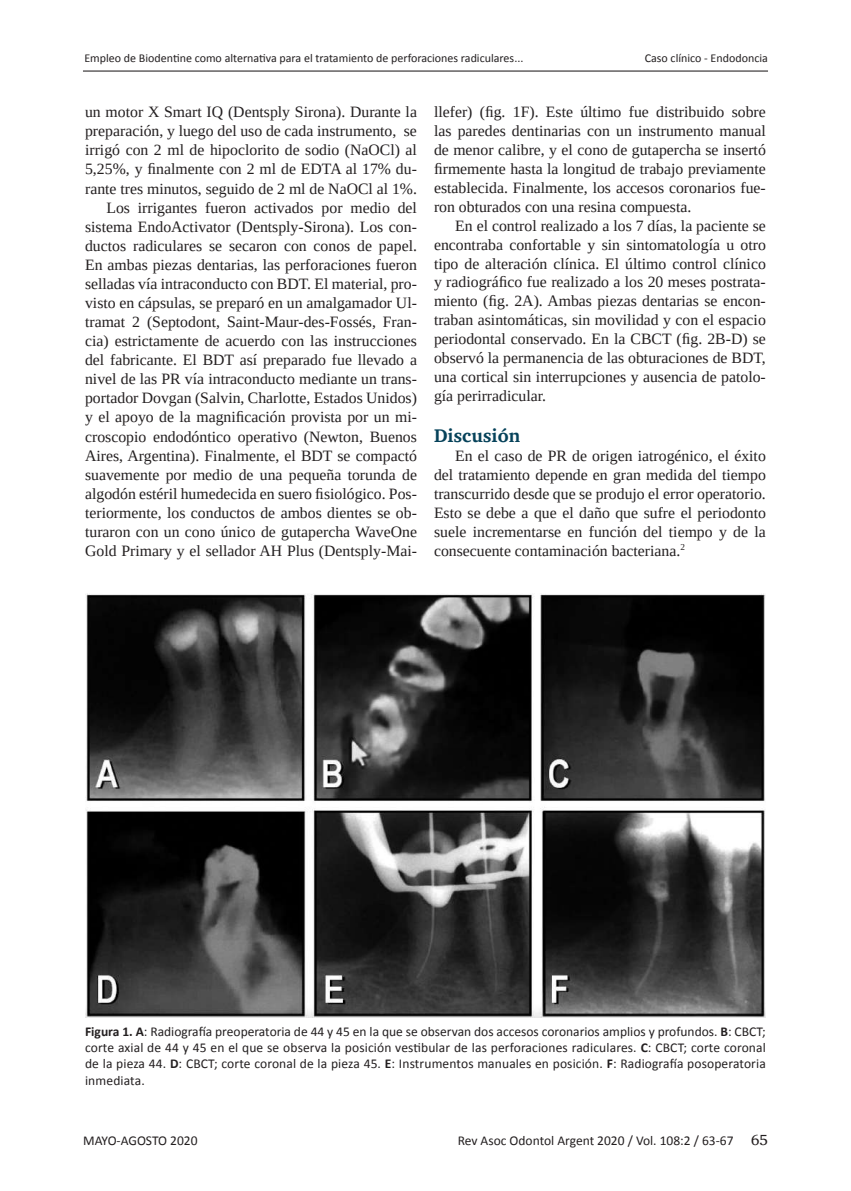
<style>
.page{position:relative;width:851px;height:1191px;background:#fff}
.page>*{position:absolute;margin:0;border:0;box-sizing:border-box;transform-origin:0 0}
.t1{font:700 18.75px "Charis SIL";color:#06425a}
.t2{font:15.75px/19px "Liberation Serif";color:#231f20;text-align:justify}
.t3{font:13.5px/16.2px "Calibri";color:#231f20;text-align:justify}
.t4{font:12px "Calibri";color:#231f20}
.s1{font-weight:700}
.s2{font-family:"Charis SIL";font-size:15px}
</style>
<div class="page">
<hr style="left:83px;top:71px;width:684px;height:1px;background:#231f20">
<img style="left:85px;top:593px;width:680px;height:424px">
<p class="t4" style="left:84px;top:50px;width:440px">Empleo de Biodentine como alternativa para el tratamiento de perforaciones radiculares...</p>
<p class="t4" style="left:644px;top:50px;width:125px">Caso clínico - Endodoncia</p>
<p class="t2" style="left:85px;top:102px;width:333px;text-align:right">un motor X Smart IQ (Dentsply Sirona). Durante la preparación, y luego del uso de cada instrumento, se irrigó con 2 ml de hipoclorito de sodio (NaOCl) al 5,25%, y finalmente con 2 ml de EDTA al 17% du&shy;rante tres minutos, seguido de 2 ml de NaOCl al 1%.<br>Los irrigantes fueron activados por medio del sistema EndoActivator (Dentsply-Sirona). Los con&shy;ductos radiculares se secaron con conos de papel.<br>En ambas piezas dentarias, las perforaciones fueron selladas vía intraconducto con BDT. El material, pro&shy;visto en cápsulas, se preparó en un amalgamador Ul&shy;tramat 2 (Septodont, Saint-Maur-des-Fossés, Fran&shy;cia) estrictamente de acuerdo con las instrucciones del fabricante. El BDT así preparado fue llevado a nivel de las PR vía intraconducto mediante un trans&shy;portador Dovgan (Salvin, Charlotte, Estados Unidos) y el apoyo de la magnificación provista por un mi&shy;croscopio endodóntico operativo (Newton, Buenos Aires, Argentina). Finalmente, el BDT se compactó suavemente por medio de una pequeña torunda de algodón estéril humedecida en suero fisiológico. Pos&shy;teriormente, los conductos de ambos dientes se ob&shy;turaron con un cono único de gutapercha WaveOne Gold Primary y el sellador AH Plus (Dentsply-Mai-</p>
<p class="t2" style="left:434px;top:102px;width:333px">llefer) (fig. 1F). Este último fue distribuido sobre las paredes dentinarias con un instrumento manual de menor calibre, y el cono de gutapercha se insertó firmemente hasta la longitud de trabajo previamente establecida. Finalmente, los accesos coronarios fue&shy;ron obturados con una resina compuesta.</p>
<p class="t2" style="left:434px;top:216px;width:333px;text-indent:21px">En el control realizado a los 7 días, la paciente se encontraba confortable y sin sintomatología u otro tipo de alteración clínica. El último control clínico y radiográfico fue realizado a los 20 meses postrata&shy;miento (fig. 2A). Ambas piezas dentarias se encon&shy;traban asintomáticas, sin movilidad y con el espacio periodontal conservado. En la CBCT (fig. 2B-D) se observó la permanencia de las obturaciones de BDT, una cortical sin interrupciones y ausencia de patolo&shy;gía perirradicular.</p>
<p class="t1" style="left:434px;top:425px;width:88px">Discusión</p>
<p class="t2" style="left:434px;top:446px;width:333px;text-indent:21px">En el caso de PR de origen iatrogénico, el éxito del tratamiento depende en gran medida del tiempo transcurrido desde que se produjo el error operatorio.<br>Esto se debe a que el daño que sufre el periodonto suele incrementarse en función del tiempo y de la consecuente contaminación bacteriana.<sup>2</sup></p>
<p class="t3" style="left:85px;top:1023px;width:682px"><span class="s1">Figura 1. A</span>: Radiografía preoperatoria de 44 y 45 en la que se observan dos accesos coronarios amplios y profundos. <span class="s1">B</span>: CBCT; corte axial de 44 y 45 en el que se observa la posición vestibular de las perforaciones radiculares. <span class="s1">C</span>: CBCT; corte coronal de la pieza 44. <span class="s1">D</span>: CBCT; corte coronal de la pieza 45. <span class="s1">E</span>: Instrumentos manuales en posición. <span class="s1">F</span>: Radiografía posoperatoria inmediata.</p>
<p class="t3" style="left:83px;top:1132px;width:116px">MAYO-AGOSTO 2020</p>
<p class="t3" style="left:457px;top:1132px;width:312px">Rev Asoc Odontol Argent 2020 / Vol. 108:2 / 63-67 <span class="s2">65</span></p>
</div>
